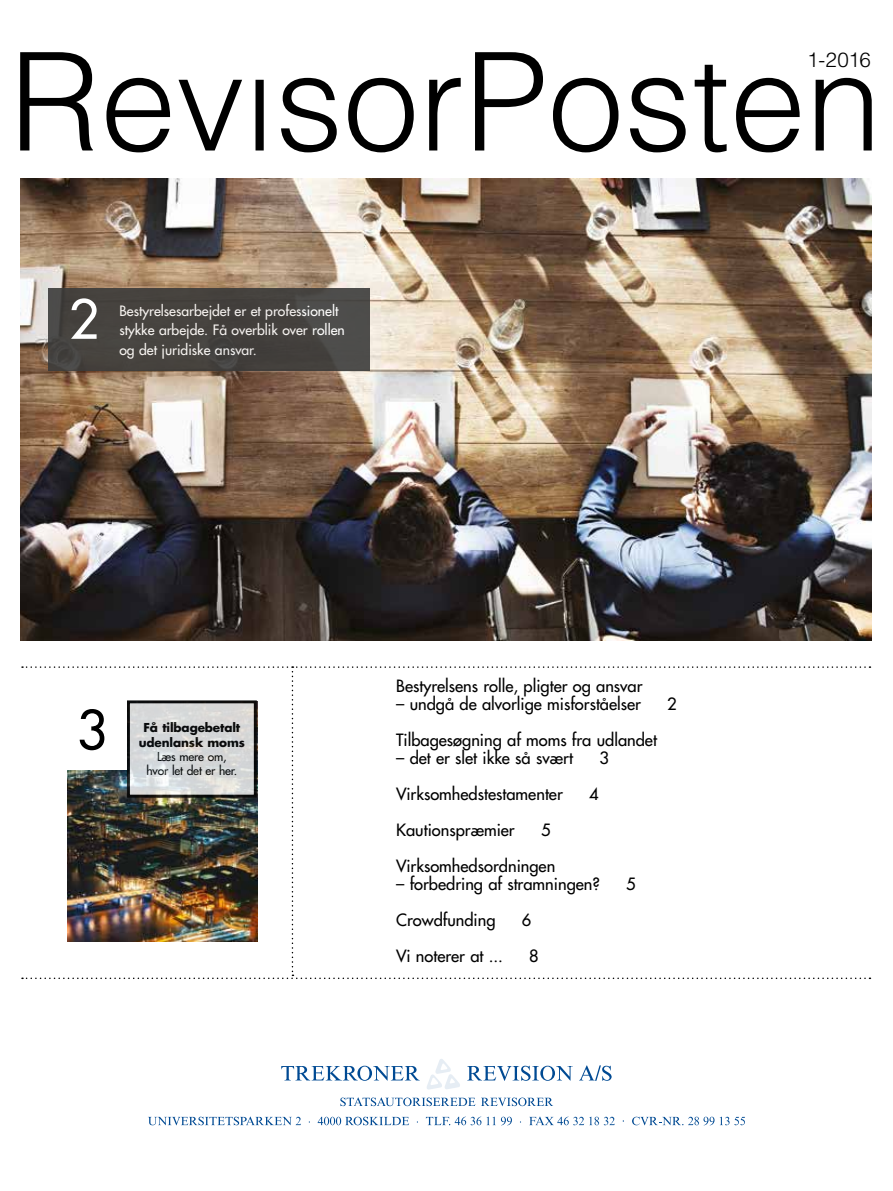
<style>
.page{position:relative;width:893px;height:1191px;background:#fff}
.page>*{position:absolute;margin:0;border:0;box-sizing:border-box;transform-origin:0 0}
.t1{font:52.5px "Futura";color:#fff}
.t2{font:52.5px "Futura";color:#000}
.t3{font:300 20.55px "Helvetica";color:#000}
.t4{font:16.5px/36px "Futura";color:#000;text-align:right}
.t5{font:13.95px/19.5px "Futura";color:#fff}
.t6{font:700 12px/14.4px "Futura";letter-spacing:-.01em;color:#000;text-align:center}
.t7{font:12px/14.4px "Futura";letter-spacing:-.01em;color:#000;text-align:center}
</style>
<div class="page">
<svg style="left:20px;top:52px;width:441px;height:100px"></svg>
<svg style="left:475px;top:52px;width:397px;height:100px"></svg>
<svg style="left:22px;top:666px;width:848px;height:313px"></svg>
<img style="left:20px;top:179px;width:852px;height:462px">
<img style="left:67px;top:770px;width:190px;height:172px">
<svg style="left:131px;top:704px;width:122px;height:89px;background:#d8dada"></svg>
<div style="left:127px;top:700px;width:130px;height:97px;border:3px solid #000"></div>
<div style="left:48px;top:288px;width:321px;height:83px;background:linear-gradient(to right,#44413c,#484644)"></div>
<div style="left:60px;top:687px;width:67px;height:83px;background:#fff"></div>
<svg style="left:281px;top:1065px;width:138px;height:15px"></svg>
<svg style="left:467px;top:1065px;width:106px;height:15px"></svg>
<svg style="left:579px;top:1065px;width:33px;height:15px"></svg>
<svg style="left:340px;top:1097px;width:135px;height:9px"></svg>
<svg style="left:481px;top:1097px;width:72px;height:9px"></svg>
<svg style="left:148px;top:1116px;width:153px;height:9px"></svg>
<svg style="left:318px;top:1116px;width:91px;height:9px"></svg>
<svg style="left:426px;top:1116px;width:55px;height:9px"></svg>
<svg style="left:487px;top:1116px;width:25px;height:9px"></svg>
<svg style="left:529px;top:1116px;width:86px;height:9px"></svg>
<svg style="left:632px;top:1116px;width:82px;height:9px"></svg>
<svg style="left:720px;top:1116px;width:25px;height:9px"></svg>
<svg style="left:427px;top:1059px;width:33px;height:30px"></svg>
<h1 class="t1" style="left:69px;top:286px;width:32px">2</h1>
<p class="t5" style="left:119px;top:301px;width:227px">Bestyrelsesarbejdet er et professionelt stykke arbejde. Få overblik over rollen og det juridiske ansvar.</p>
<h1 class="t2" style="left:77px;top:697px;width:32px">3</h1>
<p class="t6" style="left:139px;top:720px;width:108px">Få tilbagebetalt udenlansk moms</p>
<p class="t7" style="left:146px;top:749px;width:92px">Læs mere om, hvor let det er her.</p>
<p class="t4" style="left:396px;top:667px;width:248px">Bestyrelsens rolle, pligter og ansvar</p>
<p class="t4" style="left:396px;top:685px;width:246px">– undgå de alvorlige misforståelser</p>
<p class="t4" style="left:667px;top:685px;width:11px">2</p>
<p class="t4" style="left:396px;top:721px;width:262px">Tilbagesøgning af moms fra udlandet</p>
<p class="t4" style="left:396px;top:739px;width:178px">– det er slet ikke så svært</p>
<p class="t4" style="left:599px;top:739px;width:11px">3</p>
<p class="t4" style="left:396px;top:775px;width:168px">Virksomhedstestamenter</p>
<p class="t4" style="left:589px;top:775px;width:11px">4</p>
<p class="t4" style="left:396px;top:811px;width:120px">Kautionspræmier</p>
<p class="t4" style="left:396px;top:811px;width:161px">5<br>Virksomhedsordningen</p>
<p class="t4" style="left:396px;top:865px;width:205px">– forbedring af stramningen?</p>
<p class="t4" style="left:626px;top:865px;width:11px">5</p>
<p class="t4" style="left:396px;top:901px;width:101px">Crowdfunding</p>
<p class="t4" style="left:522px;top:901px;width:11px">6</p>
<p class="t4" style="left:396px;top:937px;width:108px">Vi noterer at ...</p>
<p class="t4" style="left:529px;top:937px;width:11px">8</p>
<p class="t3" style="left:807px;top:47px;width:65px">1-2016</p>
</div>
